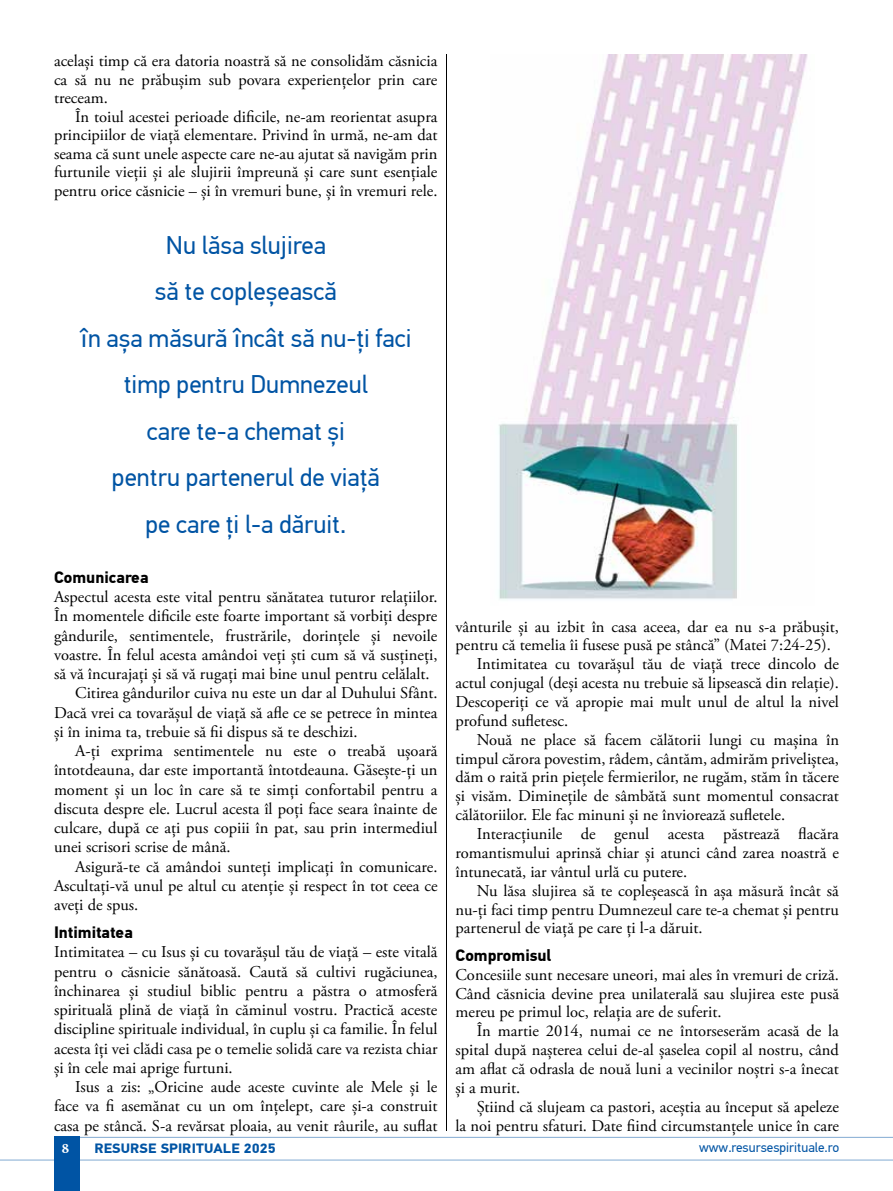
<style>
.page{position:relative;width:893px;height:1191px;background:#fff}
.page>*{position:absolute;margin:0;border:0;box-sizing:border-box;transform-origin:0 0}
.t1{font:25.5px/46.5px "PF Din Text Pro";color:#0054a4;text-align:center}
.t2{font:16.5px/19.2px "Adobe Garamond Pro";color:#000;text-align:justify}
.t3{font:700 16.5px "PF Din Text Pro";color:#000}
.t4{font:13.5px "PF Din Text Pro";color:#0054a4}
.t5{font:700 13.5px "PF Din Text Pro";letter-spacing:.01em;color:#0054a4;scale:1.05 1}
.t6{font:700 13.5px "Constantia";color:#fff}
</style>
<div class="page">
<hr style="left:80px;top:1137px;width:813px;height:1px;background:#0054a4">
<hr style="left:0;top:1159px;width:893px;height:1px;background:#0054a4">
<div style="left:54px;top:1137px;width:26px;height:54px;background:#0054a4"></div>
<div style="left:437px;top:47px;width:20px;height:1091px;background:#fff"></div>
<hr style="left:446px;top:51px;width:3px;height:1080px;background:#000;opacity:.75">
<img style="left:499px;top:55px;width:309px;height:545px">
<p class="t2" style="left:54px;top:52px;width:385px;line-height:18.5px">același timp că era datoria noastră să ne consolidăm căsnicia ca să nu ne prăbușim sub povara experiențelor prin care treceam.</p>
<p class="t2" style="left:54px;top:108px;width:385px;line-height:18.5px;text-indent:21px">În toiul acestei perioade dificile, ne-am reorientat asupra principiilor de viață elementare. Privind în urmă, ne-am dat seama că sunt unele aspecte care ne-au ajutat să navigăm prin furtunile vieții și ale slujirii împreună și care sunt esențiale pentru orice căsnicie – și în vremuri bune, și în vremuri rele.</p>
<h1 class="t1" style="left:80px;top:222px;width:333px">Nu lăsa slujirea<br>să te copleșească<br>în așa măsură încât să nu-ţi faci timp pentru Dumnezeul<br>care te-a chemat și<br>pentru partenerul de viaţă<br>pe care ţi l-a dăruit.</h1>
<p class="t3" style="left:54px;top:567px;width:96px">Comunicarea</p>
<p class="t2" style="left:54px;top:588px;width:385px">Aspectul acesta este vital pentru sănătatea tuturor relațiilor.</p>
<p class="t2" style="left:54px;top:607px;width:385px">În momentele dificile este foarte important să vorbiți despre</p>
<p class="t2" style="left:54px;top:626px;width:385px">gândurile, sentimentele, frustrările, dorințele și nevoile</p>
<p class="t2" style="left:54px;top:645px;width:385px">voastre. În felul acesta amândoi veți ști cum să vă susțineți,</p>
<p class="t2" style="left:54px;top:665px;width:377px">să vă încurajați și să vă rugați mai bine unul pentru celălalt.</p>
<p class="t2" style="left:75px;top:684px;width:364px">Citirea gândurilor cuiva nu este un dar al Duhului Sfânt.</p>
<p class="t2" style="left:54px;top:703px;width:385px">Dacă vrei ca tovarășul de viață să afle ce se petrece în mintea</p>
<p class="t2" style="left:54px;top:722px;width:305px">și în inima ta, trebuie să fii dispus să te deschizi.</p>
<p class="t2" style="left:75px;top:742px;width:364px">A-ți exprima sentimentele nu este o treabă ușoară</p>
<p class="t2" style="left:54px;top:761px;width:385px">întotdeauna, dar este importantă întotdeauna. Găsește-ți un</p>
<p class="t2" style="left:54px;top:780px;width:385px">moment și un loc în care să te simți confortabil pentru a</p>
<p class="t2" style="left:54px;top:799px;width:385px">discuta despre ele. Lucrul acesta îl poți face seara înainte de</p>
<p class="t2" style="left:54px;top:819px;width:385px">culcare, după ce ați pus copiii în pat, sau prin intermediul</p>
<p class="t2" style="left:54px;top:838px;width:178px">unei scrisori scrise de mână.</p>
<p class="t2" style="left:75px;top:857px;width:364px">Asigură-te că amândoi sunteți implicați în comunicare.</p>
<p class="t2" style="left:54px;top:876px;width:385px">Ascultați-vă unul pe altul cu atenție și respect în tot ceea ce</p>
<p class="t2" style="left:54px;top:896px;width:86px">aveți de spus.</p>
<p class="t3" style="left:54px;top:922px;width:80px">Intimitatea</p>
<p class="t2" style="left:54px;top:943px;width:385px">Intimitatea – cu Isus și cu tovarășul tău de viață – este vitală pentru o căsnicie sănătoasă. Caută să cultivi rugăciunea, închinarea și studiul biblic pentru a păstra o atmosferă spirituală plină de viață în căminul vostru. Practică aceste discipline spirituale individual, în cuplu și ca familie. În felul acesta îți vei clădi casa pe o temelie solidă care va rezista chiar și în cele mai aprige furtuni.</p>
<p class="t2" style="left:54px;top:1077px;width:385px;text-indent:21px">Isus a zis: „Oricine aude aceste cuvinte ale Mele și le face va fi asemănat cu un om înțelept, care și-a construit casa pe stâncă. S-a revărsat ploaia, au venit râurile, au suflat</p>
<p class="t2" style="left:455px;top:617px;width:385px">vânturile și au izbit în casa aceea, dar ea nu s-a prăbușit,</p>
<p class="t2" style="left:455px;top:636px;width:377px">pentru că temelia îi fusese pusă pe stâncă” (Matei 7:24-25).</p>
<p class="t2" style="left:477px;top:655px;width:364px">Intimitatea cu tovarășul tău de viață trece dincolo de</p>
<p class="t2" style="left:455px;top:674px;width:385px">actul conjugal (deși acesta nu trebuie să lipsească din relație).</p>
<p class="t2" style="left:455px;top:692px;width:385px">Descoperiți ce vă apropie mai mult unul de altul la nivel</p>
<p class="t2" style="left:455px;top:711px;width:114px">profund sufletesc.</p>
<p class="t2" style="left:477px;top:730px;width:364px">Nouă ne place să facem călătorii lungi cu mașina în</p>
<p class="t2" style="left:455px;top:749px;width:385px">timpul cărora povestim, râdem, cântăm, admirăm priveliștea,</p>
<p class="t2" style="left:455px;top:768px;width:385px">dăm o raită prin piețele fermierilor, ne rugăm, stăm în tăcere</p>
<p class="t2" style="left:455px;top:787px;width:385px">și visăm. Diminețile de sâmbătă sunt momentul consacrat</p>
<p class="t2" style="left:455px;top:806px;width:331px">călătoriilor. Ele fac minuni și ne înviorează sufletele.</p>
<p class="t2" style="left:477px;top:825px;width:364px">Interacțiunile de genul acesta păstrează flacăra</p>
<p class="t2" style="left:455px;top:843px;width:385px">romantismului aprinsă chiar și atunci când zarea noastră e</p>
<p class="t2" style="left:455px;top:862px;width:233px">întunecată, iar vântul urlă cu putere.</p>
<p class="t2" style="left:477px;top:881px;width:364px">Nu lăsa slujirea să te copleșească în așa măsură încât să</p>
<p class="t2" style="left:455px;top:900px;width:385px">nu-ți faci timp pentru Dumnezeul care te-a chemat și pentru</p>
<p class="t2" style="left:455px;top:919px;width:249px">partenerul de viață pe care ți l-a dăruit.</p>
<p class="t3" style="left:455px;top:945px;width:97px">Compromisul</p>
<p class="t2" style="left:455px;top:965px;width:385px">Concesiile sunt necesare uneori, mai ales în vremuri de criză.<br>Când căsnicia devine prea unilaterală sau slujirea este pusă mereu pe primul loc, relația are de suferit.</p>
<p class="t2" style="left:455px;top:1022px;width:385px;text-indent:21px">În martie 2014, numai ce ne întorseserăm acasă de la spital după nașterea celui de-al șaselea copil al nostru, când am aflat că odrasla de nouă luni a vecinilor noștri s-a înecat și a murit.</p>
<p class="t2" style="left:455px;top:1097px;width:385px;text-align:right">Știind că slujeam ca pastori, aceștia au început să apeleze<br>la noi pentru sfaturi. Date fiind circumstanțele unice în care</p>
<p class="t6" style="left:62px;top:1139px;width:9px">8</p>
<p class="t5" style="left:94px;top:1140px;width:174px">RESURSE SPIRITUALE 2025</p>
<p class="t4" style="left:699px;top:1139px;width:142px">www.resursespirituale.ro</p>
</div>
